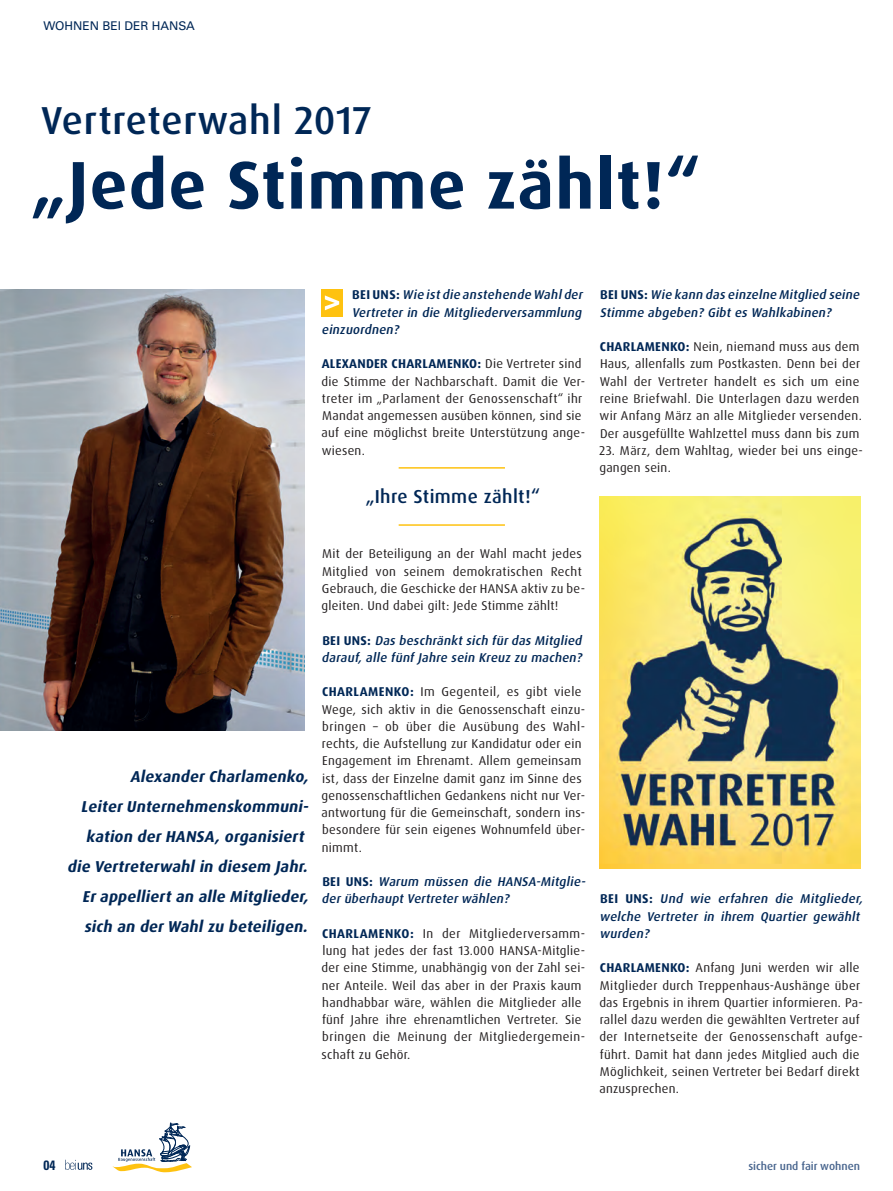
<style>
.page{position:relative;width:893px;height:1191px;background:#fff}
.page>*{position:absolute;margin:0;border:0;box-sizing:border-box;transform-origin:0 0}
.t1{font:700 67.5px "Dax Pro";letter-spacing:.02em;color:#002756}
.t2{font:500 39px "Dax Pro";letter-spacing:.015em;color:#002756}
.t3{font:500 18.75px "Dax Pro";letter-spacing:.02em;color:#002756}
.t4{font:italic 700 15.75px/30px "Dax Pro";color:#002756;text-align:right}
.t5{font:700 condensed 13.5px "Univers LT Std";color:#002756}
.t6{font:12.75px/17.2px "Dax Pro";letter-spacing:.02em;color:#231f20}
.t7{font:italic 500 12.75px/17.2px "Dax Pro";color:#002756}
.t8{font:12px "Univers LT Std";color:#002756}
.t9{font:500 11.25px "Dax Pro";color:#47648d}
.s1{font-weight:700;font-style:normal}
.s2{font-weight:700;color:#002756}
</style>
<div class="page">
<svg style="left:65px;top:1159px;width:27px;height:10px"></svg>
<svg style="left:112px;top:1123px;width:80px;height:49px"></svg>
<div style="left:321px;top:289px;width:22px;height:28px;background:#fec210"></div>
<svg style="left:325px;top:295px;width:14px;height:15px"></svg>
<img style="left:599px;top:496px;width:261px;height:373px">
<img style="left:0;top:289px;width:304px;height:442px">
<hr style="left:399px;top:467px;width:106px;height:1px;background:#fec210">
<hr style="left:399px;top:524px;width:106px;height:2px;background:#fec210">
<p class="t8" style="left:44px;top:19px;width:153px">WOHNEN BEI DER HANSA</p>
<h2 class="t2" style="left:41px;top:95px;width:332px">Vertreterwahl 2017</h2>
<h1 class="t1" style="left:30px;top:141px;width:672px">„Jede Stimme zählt!“</h1>
<p class="t7" style="left:352px;top:286px;width:235px"><span class="s1">B E I U N S :</span> Wie ist die anstehende Wahlder</p>
<p class="t7" style="left:352px;top:304px;width:234px">Vertreter in die Mitgliederversammlung</p>
<p class="t7" style="left:322px;top:321px;width:82px">einzuordnen?</p>
<p class="t6" style="left:321px;top:355px;width:265px"><span class="s2">ALEXANDER CHARLAMENKO:</span> Die Vertreter sind die Stimme der Nachbarschaft. Damit die Ver&shy;treter im „Parlament der Genossenschaft“ ihr Mandat angemessen ausüben können, sind sie auf eine möglichst breite Unterstützung ange&shy;wiesen.</p>
<h3 class="t3" style="left:365px;top:484px;width:176px">„Ihre Stimme zählt!“</h3>
<p class="t7" style="left:600px;top:286px;width:264px"><span class="s1">B E I U N S :</span> Wie kann das einzelne Mitglied seine<br>Stimme abgeben? Gibt es Wahlkabinen?</p>
<p class="t6" style="left:599px;top:338px;width:264px"><span class="s2">CHARLAMENKO:</span> Nein, niemand muss aus dem Haus, allenfalls zum Postkasten. Denn bei der Wahl der Vertreter handelt es sich um eine reine Briefwahl. Die Unterlagen dazu werden wir Anfang März an alle Mitglieder versenden.<br>Der ausgefüllte Wahlzettel muss dann bis zum</p>
<p class="t6" style="left:599px;top:442px;width:265px">23. März, dem Wahltag, wieder bei uns einge&shy;gangen sein.</p>
<p class="t4" style="left:67px;top:762px;width:246px">AlexanderCharlamenko,<br>LeiterUnternehmenskommuni&shy;kation derHANSA, organisiert die Vertreterwahl in diesem Jahr.<br>Erappelliert an alle Mitglieder, sich an derWahl zu beteiligen.</p>
<p class="t6" style="left:322px;top:545px;width:265px">Mit der Beteiligung an der Wahl macht jedes Mitglied von seinem demokratischen Recht Gebrauch, die Geschicke der HANSA aktiv zu be&shy;gleiten. Und dabei gilt: Jede Stimme zählt!</p>
<p class="t7" style="left:322px;top:631px;width:265px"><span class="s1">B E I U N S :</span> Das beschränkt sich fürdas Mitglied darauf, alle fünf Jahre sein Kreuz zu machen?</p>
<p class="t6" style="left:322px;top:683px;width:265px"><span class="s2">CHARLAMENKO:</span> Im Gegenteil, es gibt viele Wege, sich aktiv in die Genossenschaft einzu&shy;bringen – ob über die Ausübung des Wahl&shy;rechts, die Aufstellung zur Kandidatur oder ein Engagement im Ehrenamt. Allem gemeinsam ist, dass der Einzelne damit ganz im Sinne des genossenschaftlichen Gedankens nicht nur Ver&shy;antwortung für die Gemeinschaft, sondern ins&shy;besondere für sein eigenes Wohnumfeld über&shy;nimmt.</p>
<p class="t7" style="left:322px;top:873px;width:268px"><span class="s1">B E I U N S :</span> Warum müssen die HANSA-Mitglie&shy;derüberhauptVertreterwählen?</p>
<p class="t6" style="left:321px;top:925px;width:265px"><span class="s2">CHARLAMENKO:</span> In der Mitgliederversamm&shy;lung hat jedes der fast 13.000 HANSA-Mitglie&shy;der eine Stimme, unabhängig von der Zahl sei&shy;ner Anteile. Weil das aber in der Praxis kaum handhabbar wäre, wählen die Mitglieder alle fünf Jahre ihre ehrenamtlichen Vertreter. Sie bringen die Meinung der Mitgliedergemein&shy;schaft zu Gehör.</p>
<p class="t7" style="left:600px;top:890px;width:268px"><span class="s1">B E I U N S :</span> Und wie erfahren die Mitglieder, welche Vertreter in ihrem Quartier gewählt wurden?</p>
<p class="t6" style="left:599px;top:959px;width:265px"><span class="s2">CHARLAMENKO:</span> Anfang Juni werden wir alle Mitglieder durch Treppenhaus-Aushänge über das Ergebnis in ihrem Quartier informieren. Pa&shy;rallel dazu werden die gewählten Vertreter auf der Internetseite der Genossenschaft aufge&shy;führt. Damit hat dann jedes Mitglied auch die Möglichkeit, seinen Vertreter bei Bedarf direkt anzusprechen.</p>
<p class="t5" style="left:44px;top:1156px;width:13px">04</p>
<p class="t9" style="left:748px;top:1158px;width:113px">sicher und fair wohnen</p>
</div>
